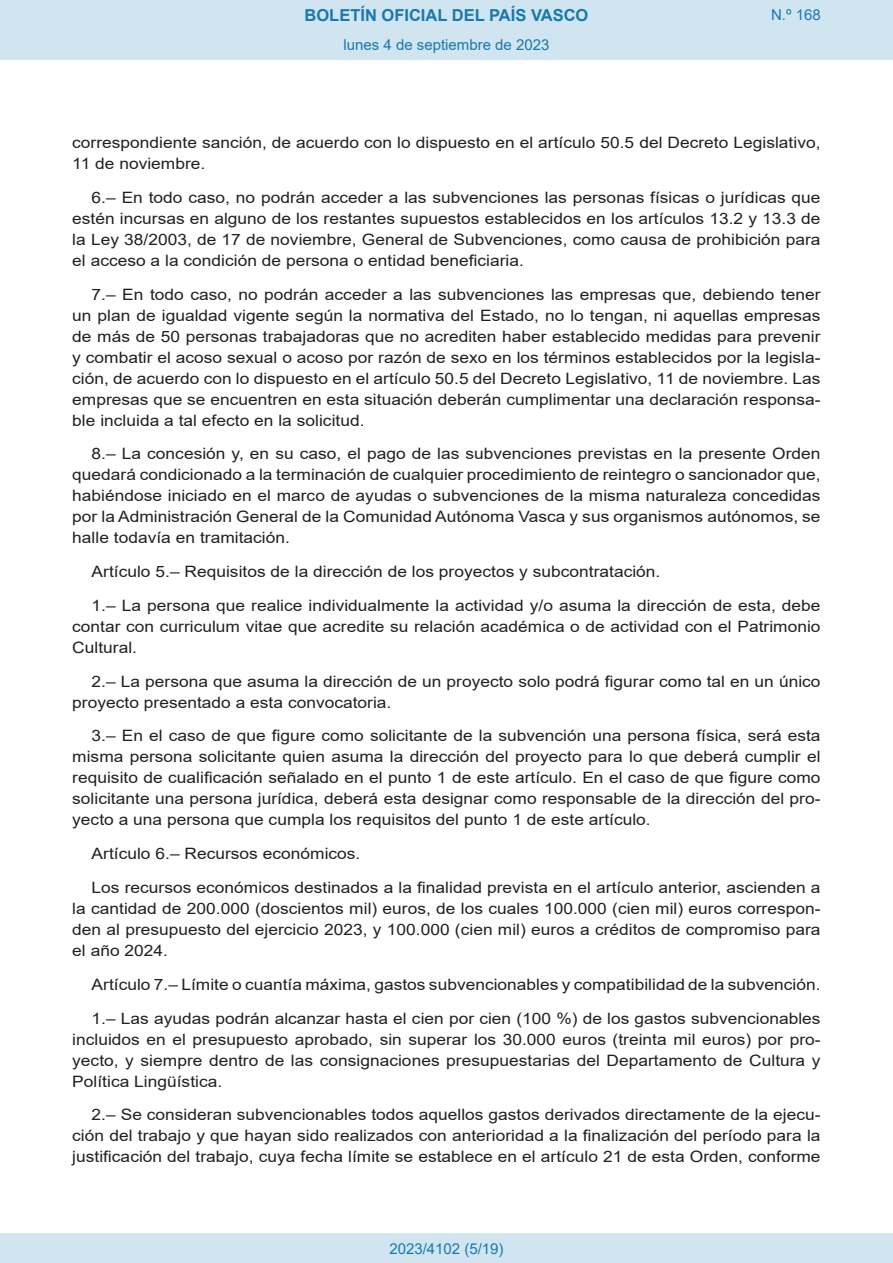
<style>
.page{position:relative;width:893px;height:1263px;background:#fff}
.page>*{position:absolute;margin:0;border:0;box-sizing:border-box;transform-origin:0 0}
.t1{font:700 16.5px "Arial";color:#1879ad}
.BOPVDetalle{font:15.6px/21px "Arial";color:#231f20;text-align:justify;scale:1.11 1}
.Paginacion_Centro{font:15px "Arial";color:#1879ad}
</style>
<div class="page">
<div style="left:0;top:0;width:893px;height:60px;background:#d0e5f0"></div>
<div style="left:0;top:1233px;width:893px;height:30px;background:#d0e5f0"></div>
<p class="t1" style="left:305px;top:3px;width:285px">BOLETÍN OFICIAL DEL PAÍS VASCO</p>
<p class="Paginacion_Centro" style="left:343px;top:35px;width:207px">lunes 4 de septiembre de 2023</p>
<p class="Paginacion_Centro" style="left:771px;top:5px;width:51px">N.º 168</p>
<p class="BOPVDetalle" style="left:72px;top:132px;width:676px">correspondiente sanción, de acuerdo con lo dispuesto en el artículo 50.5 del Decreto Legislativo,<br>11 de noviembre.</p>
<p class="BOPVDetalle" style="left:72px;top:187px;width:676px;text-indent:19px">6.– En todo caso, no podrán acceder a las subvenciones las personas físicas o jurídicas que estén incursas en alguno de los restantes supuestos establecidos en los artículos 13.2 y 13.3 de la Ley 38/2003, de 17 de noviembre, General de Subvenciones, como causa de prohibición para el acceso a la condición de persona o entidad beneficiaria.</p>
<p class="BOPVDetalle" style="left:72px;top:284px;width:676px;text-indent:19px">7.– En todo caso, no podrán acceder a las subvenciones las empresas que, debiendo tener un plan de igualdad vigente según la normativa del Estado, no lo tengan, ni aquellas empresas de más de 50 personas trabajadoras que no acrediten haber establecido medidas para prevenir y combatir el acoso sexual o acoso por razón de sexo en los términos establecidos por la legisla&shy;ción, de acuerdo con lo dispuesto en el artículo 50.5 del Decreto Legislativo, 11 de noviembre. Las empresas que se encuentren en esta situación deberán cumplimentar una declaración responsa&shy;ble incluida a tal efecto en la solicitud.</p>
<p class="BOPVDetalle" style="left:72px;top:443px;width:676px;text-indent:19px">8.– La concesión y, en su caso, el pago de las subvenciones previstas en la presente Orden quedará condicionado a la terminación de cualquier procedimiento de reintegro o sancionador que, habiéndose iniciado en el marco de ayudas o subvenciones de la misma naturaleza concedidas por la Administración General de la Comunidad Autónoma Vasca y sus organismos autónomos, se halle todavía en tramitación.</p>
<p class="BOPVDetalle" style="left:92px;top:561px;width:514px">Artículo 5.– Requisitos de la dirección de los proyectos y subcontratación.</p>
<p class="BOPVDetalle" style="left:72px;top:595px;width:676px;text-indent:19px">1.– La persona que realice individualmente la actividad y/o asuma la dirección de esta, debe contar con curriculum vitae que acredite su relación académica o de actividad con el Patrimonio Cultural.</p>
<p class="BOPVDetalle" style="left:72px;top:671px;width:676px;text-indent:19px">2.– La persona que asuma la dirección de un proyecto solo podrá figurar como tal en un único proyecto presentado a esta convocatoria.</p>
<p class="BOPVDetalle" style="left:72px;top:725px;width:676px;text-indent:19px">3.– En el caso de que figure como solicitante de la subvención una persona física, será esta misma persona solicitante quien asuma la dirección del proyecto para lo que deberá cumplir el requisito de cualificación señalado en el punto 1 de este artículo. En el caso de que figure como solicitante una persona jurídica, deberá esta designar como responsable de la dirección del pro&shy;yecto a una persona que cumpla los requisitos del punto 1 de este artículo.</p>
<p class="BOPVDetalle" style="left:92px;top:843px;width:244px">Artículo 6.– Recursos económicos.</p>
<p class="BOPVDetalle" style="left:72px;top:877px;width:676px;text-indent:19px">Los recursos económicos destinados a la finalidad prevista en el artículo anterior, ascienden a la cantidad de 200.000 (doscientos mil) euros, de los cuales 100.000 (cien mil) euros correspon&shy;den al presupuesto del ejercicio 2023, y 100.000 (cien mil) euros a créditos de compromiso para el año 2024.</p>
<p class="BOPVDetalle" style="left:92px;top:974px;width:658px">Artículo 7.– Límite o cuantía máxima, gastos subvencionables y compatibilidad de la subvención.</p>
<p class="BOPVDetalle" style="left:72px;top:1007px;width:676px;text-indent:19px">1.– Las ayudas podrán alcanzar hasta el cien por cien (100 %) de los gastos subvencionables incluidos en el presupuesto aprobado, sin superar los 30.000 euros (treinta mil euros) por pro&shy;yecto, y siempre dentro de las consignaciones presupuestarias del Departamento de Cultura y Política Lingüística.</p>
<p class="BOPVDetalle" style="left:72px;top:1104px;width:676px;text-indent:19px">2.– Se consideran subvencionables todos aquellos gastos derivados directamente de la ejecu&shy;ción del trabajo y que hayan sido realizados con anterioridad a la finalización del período para la justificación del trabajo, cuya fecha límite se establece en el artículo 21 de esta Orden, conforme</p>
<p class="Paginacion_Centro" style="left:389px;top:1238px;width:116px">2023/4102 (5/19)</p>
</div>
